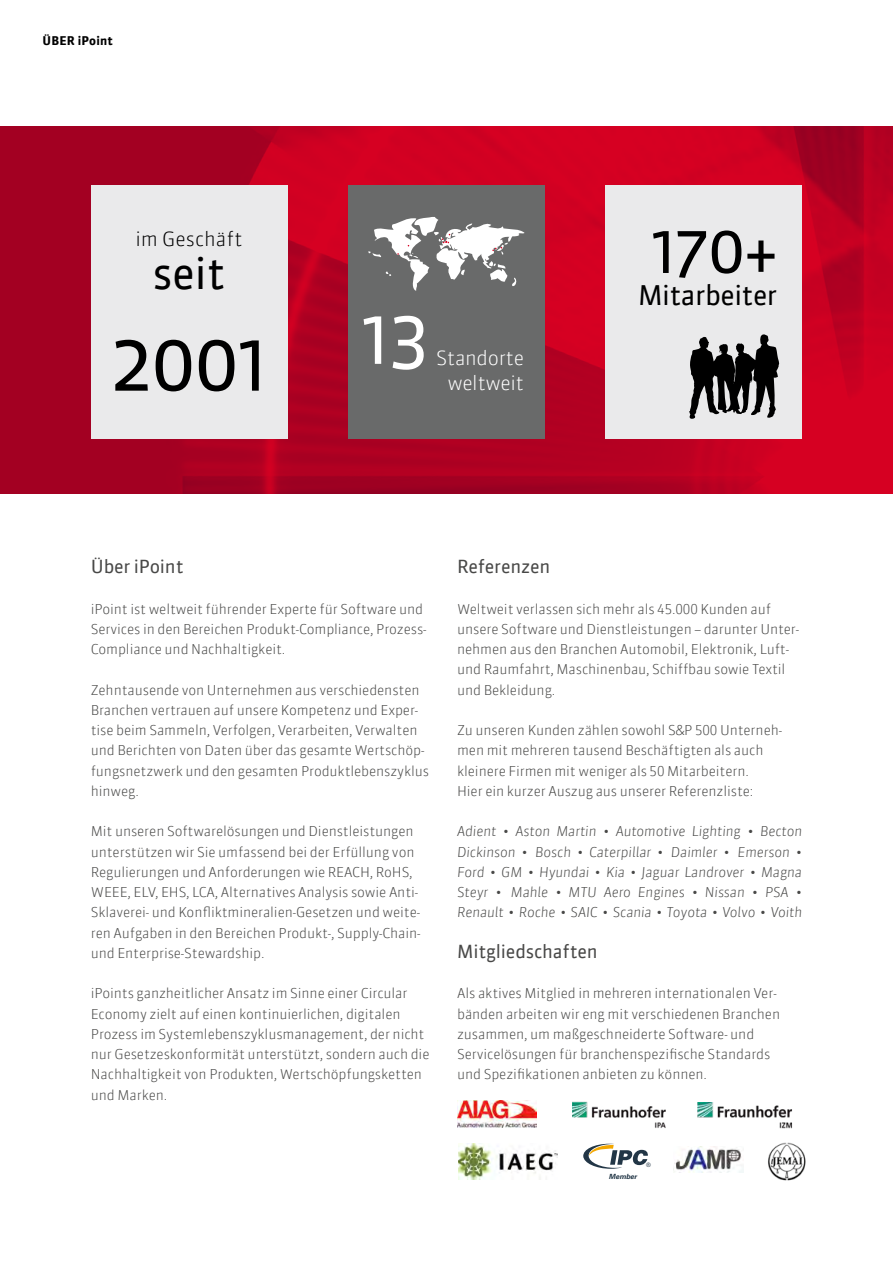
<style>
.page{position:relative;width:893px;height:1263px;background:#fff}
.page>*{position:absolute;margin:0;border:0;box-sizing:border-box;transform-origin:0 0}
.t1{font:75.9px "Sanuk Sc Offc Pro";color:#000}
.t2{font:71.7px "Sanuk Sc Offc Pro";color:#fff}
.t3{font:63.3px "Sanuk Sc Offc Pro";color:#000}
.t4{font:43.05px "Sanuk Offc Pro";color:#000}
.t5{font:27px "Sanuk Offc Pro";letter-spacing:-.02em;color:#000}
.t6{font:300 19.35px/25.3px "Sanuk Offc Pro";letter-spacing:-.02em;color:#fff;text-align:center}
.t7{font:300 19.35px "Sanuk Offc Pro";color:#000}
.t8{font:18px "Sanuk Offc Pro";letter-spacing:-.01em;color:#484847}
.t9{font:300 13.5px/20.2px "Sanuk Offc Pro";letter-spacing:-.01em;color:#484847}
.t10{font:italic 300 13.5px/20.2px "Sanuk Offc Pro";letter-spacing:-.01em;color:#484847;text-align:justify}
.t11{font:700 12px "Sanuk Offc Pro";letter-spacing:.02em;color:#000}
.t12{font:italic 700 7.05px "Univers";color:#223646}
.t13{font:condensed 6px "Univers";color:#223646}
.s1{font-family:"Gill Sans Std"}
</style>
<div class="page">
<img style="left:457px;top:1100px;width:79px;height:27px">
<img style="left:572px;top:1102px;width:94px;height:26px">
<img style="left:698px;top:1102px;width:95px;height:27px">
<svg style="left:583px;top:1144px;width:65px;height:25px"></svg>
<img style="left:673px;top:1147px;width:70px;height:25px">
<img style="left:458px;top:1144px;width:99px;height:35px">
<img style="left:768px;top:1142px;width:38px;height:39px">
<img style="left:0;top:126px;width:893px;height:368px">
<div style="left:91px;top:185px;width:196px;height:254px;background:#eaeaeb"></div>
<div style="left:606px;top:185px;width:196px;height:254px;background:#eaeaeb"></div>
<svg style="left:689px;top:334px;width:90px;height:85px"></svg>
<div style="left:348px;top:185px;width:197px;height:254px;background:#696a6a"></div>
<svg style="left:368px;top:217px;width:157px;height:73px"></svg>
<p class="t11" style="left:43px;top:33px;width:72px">ÜBER iPoint</p>
<h3 class="t7" style="left:135px;top:226px;width:109px">im Geschäft</h3>
<h3 class="t4" style="left:152px;top:244px;width:75px">seit</h3>
<h1 class="t1" style="left:110px;top:310px;width:159px">2001</h1>
<h2 class="t2" style="left:360px;top:288px;width:71px">13</h2>
<h3 class="t6" style="left:436px;top:344px;width:90px">Standorte weltweit</h3>
<h3 class="t3" style="left:650px;top:206px;width:129px">170+</h3>
<h3 class="t5" style="left:638px;top:276px;width:141px">Mitarbeiter</h3>
<h3 class="t8" style="left:91px;top:554px;width:94px">Über iPoint</h3>
<p class="t9" style="left:91px;top:598px;width:337px">iPoint ist weltweit führender Experte für Software und<br>Services in den Bereichen Produkt-Compliance, Prozess-<br>Compliance und Nachhaltigkeit.</p>
<p class="t9" style="left:91px;top:679px;width:340px">Zehntausende von Unternehmen aus verschiedensten Branchen vertrauen auf unsere Kompetenz und Exper&shy;tise beim Sammeln, Verfolgen, Verarbeiten, Verwalten und Berichten von Daten über das gesamte Wertschöp&shy;fungsnetzwerk und den gesamten Produktlebenszyklus hinweg.</p>
<p class="t9" style="left:91px;top:821px;width:331px">Mit unseren Softwarelösungen und Dienstleistungen unterstützen wir Sie umfassend bei der Erfüllung von Regulierungen und Anforderungen wie REACH, RoHS, WEEE, ELV, EHS, LCA, Alternatives Analysis sowie Anti-Sklaverei- und Konfliktmineralien-Gesetzen und weite&shy;ren Aufgaben in den Bereichen Produkt-, Supply-Chain&shy;und Enterprise-Stewardship.</p>
<p class="t9" style="left:91px;top:983px;width:340px">iPoints ganzheitlicher Ansatz im Sinne einer Circular Economy zielt auf einen kontinuierlichen, digitalen Prozess im Systemlebenszyklusmanagement, der nicht nur Gesetzeskonformität unterstützt, sondern auch die Nachhaltigkeit von Produkten, Wertschöpfungsketten und Marken.</p>
<h3 class="t8" style="left:457px;top:554px;width:95px">Referenzen</h3>
<p class="t9" style="left:457px;top:598px;width:344px">Weltweit verlassen sich mehr als 45.000 Kunden auf unsere Software und Dienstleistungen – darunter Unter&shy;nehmen aus den Branchen Automobil, Elektronik, Luft&shy;und Raumfahrt, Maschinenbau, Schiffbau sowie Textil und Bekleidung.</p>
<p class="t9" style="left:457px;top:720px;width:326px">Zu unseren Kunden zählen sowohl S&amp;P 500 Unterneh&shy;men mit mehreren tausend Beschäftigten als auch kleinere Firmen mit weniger als 50 Mitarbeitern.<br>Hier ein kurzer Auszug aus unserer Referenzliste:</p>
<p class="t10" style="left:457px;top:821px;width:347px">Adient <span class="s1">•</span> Aston Martin <span class="s1">•</span> Automotive Lighting <span class="s1">•</span> Becton Dickinson <span class="s1">•</span> Bosch <span class="s1">•</span> Caterpillar <span class="s1">•</span> Daimler <span class="s1">•</span> Emerson <span class="s1">• </span>Ford <span class="s1">•</span> GM <span class="s1">•</span> Hyundai <span class="s1">•</span> Kia <span class="s1">•</span> Jaguar Landrover <span class="s1">•</span> Magna Steyr <span class="s1">•</span> Mahle <span class="s1">•</span> MTU Aero Engines <span class="s1">•</span> Nissan <span class="s1">•</span> PSA <span class="s1">• </span>Renault <span class="s1">•</span> Roche <span class="s1">•</span> SAIC <span class="s1">•</span> Scania <span class="s1">•</span> Toyota <span class="s1">•</span> Volvo <span class="s1">•</span> Voith</p>
<h3 class="t8" style="left:457px;top:939px;width:142px">Mitgliedschaften</h3>
<p class="t9" style="left:457px;top:983px;width:325px">Als aktives Mitglied in mehreren internationalen Ver&shy;bänden arbeiten wir eng mit verschiedenen Branchen zusammen, um maßgeschneiderte Software- und Servicelösungen für branchenspezifische Standards und Spezifikationen anbieten zu können.</p>
<p class="t12" style="left:609px;top:1172px;width:29px">Member</p>
<p class="t13" style="left:646px;top:1161px;width:6px">®</p>
</div>
